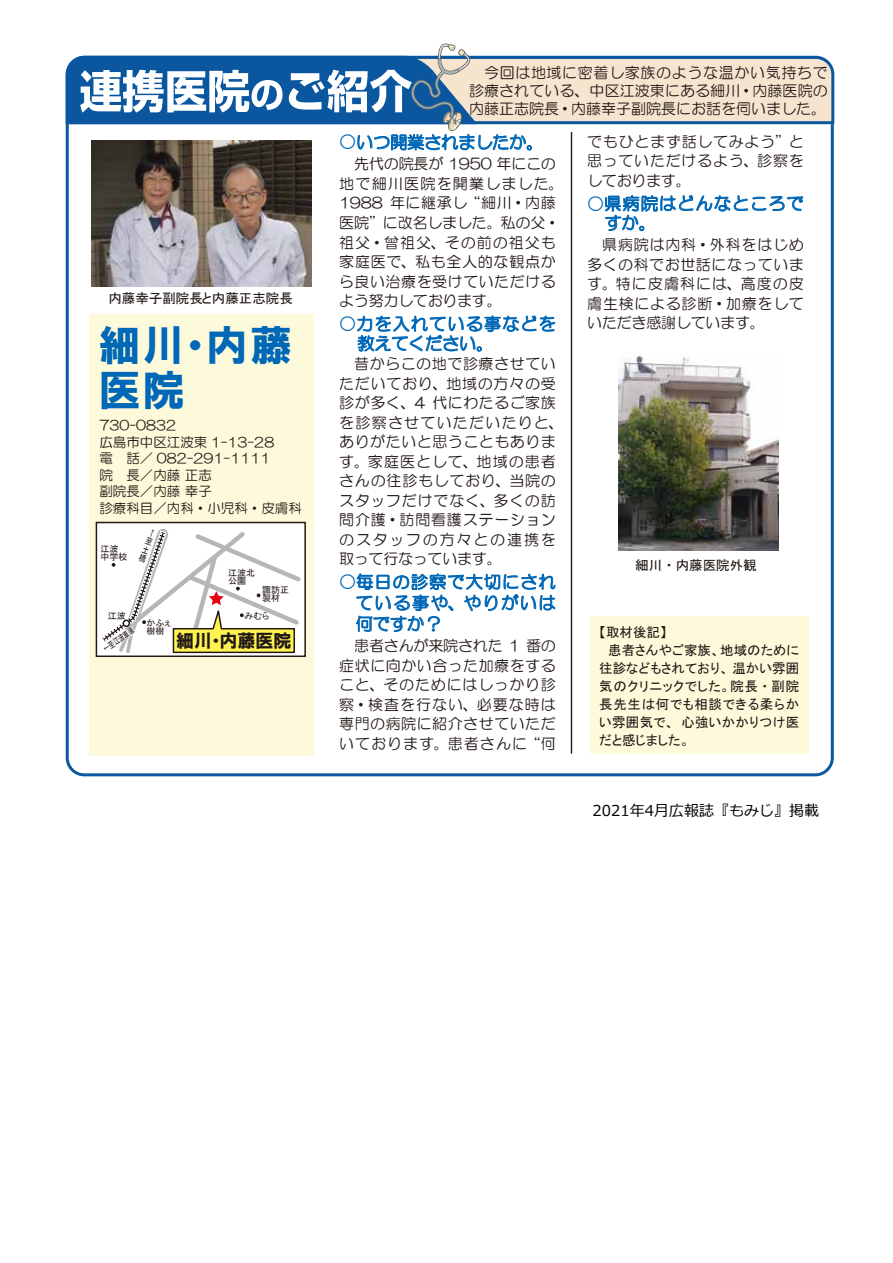
<style>
.page{position:relative;width:893px;height:1263px;background:#fff}
.page>*{position:absolute;margin:0;border:0;box-sizing:border-box;transform-origin:0 0}
.t1{font:42px/45px "HGP Soei Kakugothic UB";color:#0068b7}
.t2{font:18px "HGP Soei Kakugothic UB";color:#221815}
.t3{font:17.25px/19.5px "HG Maru Gothic MPRO";letter-spacing:.055em;color:#0068b7}
.t4{font:17.25px "HG Maru Gothic MPRO";letter-spacing:-.015em;color:#0068b7}
.t5{font:15px/19.5px "HG Maru Gothic MPRO";letter-spacing:.04em;color:#221815;text-align:justify}
.t6{font:15px "Meiryo";color:#040000}
.t7{font:13.5px/18px "MS P Gothic";color:#221815}
.t8{font:13.5px/16.5px "HG Maru Gothic MPRO";color:#221815}
.t9{font:9px/8.4px "MS P Gothic";color:#221815}
.t10{font:9px "MS P Gothic";color:#221815;scale:.66 1}
.t11{font:9px/9px "MS P Gothic";color:#221815;text-align:justify;scale:.81 1}
</style>
<div class="page">
<svg style="left:532px;top:55px;width:303px;height:71px"></svg>
<div style="left:89px;top:314px;width:224px;height:442px;background:#fdfadb"></div>
<hr style="left:571px;top:132px;width:1px;height:622px;background:#221714">
<svg style="left:65px;top:44px;width:467px;height:107px"></svg>
<svg style="left:357px;top:315px;width:199px;height:37px"></svg>
<svg style="left:356px;top:573px;width:200px;height:59px"></svg>
<svg style="left:605px;top:195px;width:198px;height:37px"></svg>
<div style="left:590px;top:616px;width:218px;height:138px;background:#fdfadb"></div>
<img style="left:92px;top:140px;width:220px;height:147px">
<img style="left:619px;top:355px;width:160px;height:196px">
<div style="left:96px;top:522px;width:210px;height:135px;background:#fff;border:2px solid #221815"></div>
<svg style="left:102px;top:528px;width:202px;height:126px"></svg>
<p class="t7" style="left:108px;top:289px;width:186px">内藤幸子副院長と内藤正志院長</p>
<h1 class="t1" style="left:99px;top:322px;width:195px">細川・内藤医院</h1>
<p class="t8" style="left:99px;top:417px;width:204px">730-0832<br>広島市中区江波東 1-13-28<br>電 話／ 082-291-1111<br>院　長／内藤 正志<br>副院長／内藤 幸子<br>診療科目／内科・小児科・皮膚科</p>
<p class="t9" style="left:101px;top:544px;width:28px">江波中学校</p>
<p class="t11" style="left:150px;top:528px;width:7px;rotate:20deg">←至土橋</p>
<p class="t9" style="left:228px;top:568px;width:28px">江波北公園</p>
<p class="t9" style="left:262px;top:585px;width:28px">諏訪正製材</p>
<p class="t9" style="left:108px;top:611px;width:19px">江波</p>
<p class="t9" style="left:244px;top:612px;width:27px">みむら</p>
<p class="t10" style="left:102px;top:645px;width:56px;rotate:-34deg">←至江波車庫</p>
<p class="t9" style="left:147px;top:618px;width:26px">かふぇ樹樹</p>
<p class="t2" style="left:176px;top:631px;width:117px">細川・内藤医院</p>
<p class="t5" style="left:469px;top:64px;width:360px;line-height:18px">　今回は地域に密着し家族のような温かい気持ちで診療されている、中区江波東にある細川・内藤医院の内藤正志院長・内藤幸子副院長にお話を伺いました。</p>
<p class="t4" style="left:339px;top:134px;width:206px">○いつ開業されましたか。</p>
<p class="t5" style="left:339px;top:154px;width:226px;text-align:left">　先代の院長が 1950 年にこの地で細川医院を開業しました。<br>1988 年に継承し“細川・内藤医院”に改名しました。私の父・祖父・曾祖父、その前の祖父も家庭医で、私も全人的な観点から良い治療を受けていただけるよう努力しております。</p>
<p class="t3" style="left:357px;top:314px;width:200px;text-indent:-18px">○力を入れている事などを教えてください。</p>
<p class="t5" style="left:339px;top:354px;width:226px;text-align:left">　昔からこの地で診療させていただいており、地域の方々の受診が多く、4 代にわたるご家族を診察させていただいたりと、ありがたいと思うこともあります。家庭医として、地域の患者さんの往診もしており、当院のスタッフだけでなく、多くの訪問介護・訪問看護ステーションのスタッフの方々との連携を取って行なっています。</p>
<p class="t3" style="left:356px;top:571px;width:202px;line-height:21px;text-align:justify;text-indent:-17px">○毎日の診察で大切にされている事や、やりがいは何ですか ?</p>
<p class="t5" style="left:339px;top:636px;width:218px">　患者さんが来院された 1 番の症状に向かい合った加療をすること、そのためにはしっかり診察・検査を行ない、必要な時は専門の病院に紹介させていただいております。患者さんに“何</p>
<p class="t5" style="left:587px;top:131px;width:218px">でもひとまず話してみよう”と思っていただけるよう、診察をしております。</p>
<p class="t3" style="left:587px;top:194px;width:218px">○県病院はどんなところで　すか。</p>
<p class="t5" style="left:587px;top:235px;width:218px">　県病院は内科・外科をはじめ多くの科でお世話になっています。特に皮膚科には、高度の皮膚生検による診断・加療をしていただき感謝しています。</p>
<p class="t7" style="left:635px;top:556px;width:123px">細川・内藤医院外観</p>
<p class="t7" style="left:599px;top:623px;width:201px">【取材後記】<br>　患者さんやご家族、地域のために往診などもされており、温かい雰囲気のクリニックでした。院長・副院長先生は何でも相談できる柔らかい雰囲気で、心強いかかりつけ医だと感じました。</p>
<p class="t6" style="left:593px;top:800px;width:228px">2021年4月広報誌『もみじ』掲載</p>
</div>
